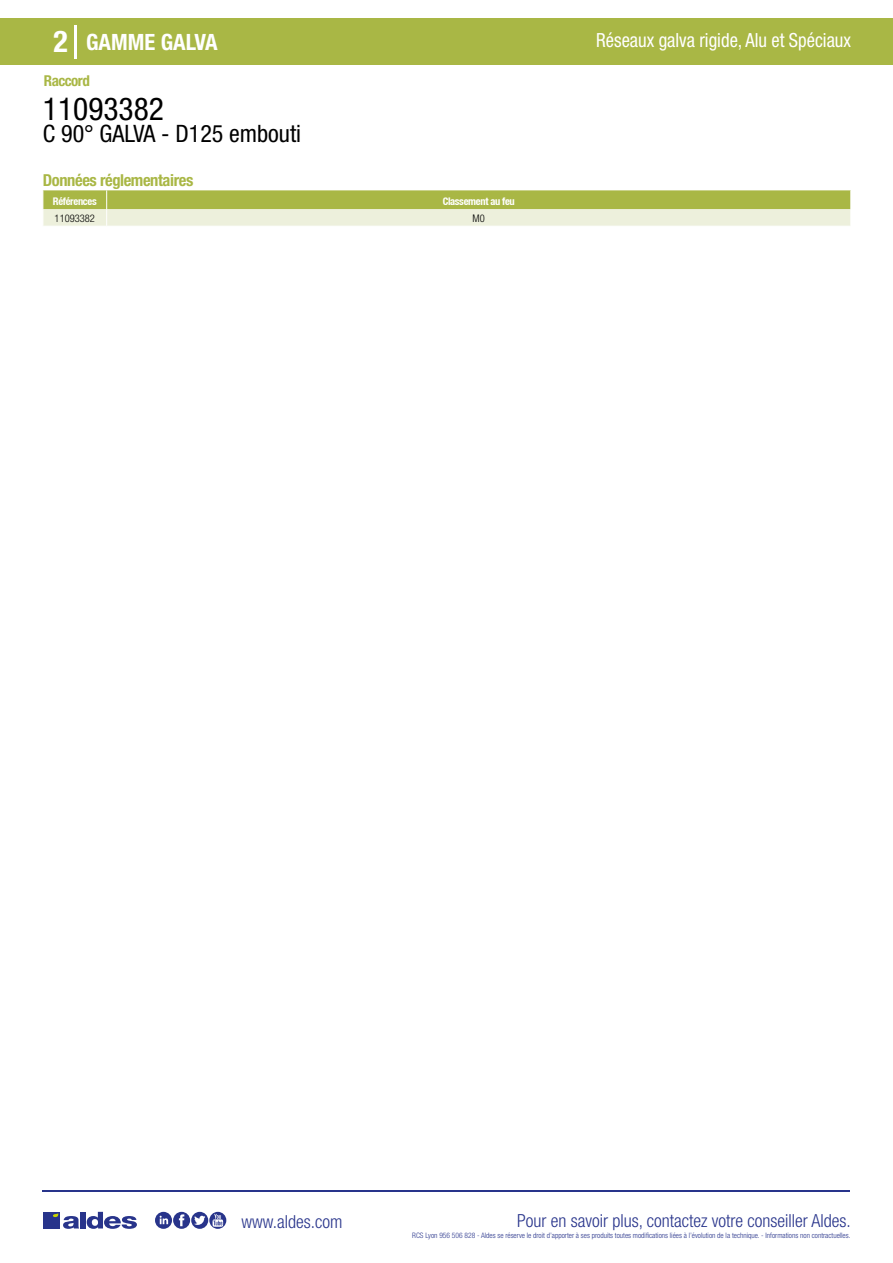
<style>
.page{position:relative;width:893px;height:1263px;background:#fff}
.page>*{position:absolute;margin:0;border:0;box-sizing:border-box;transform-origin:0 0}
.t1{font:condensed 31.5px "Helvetica Neue LT Std";color:#000}
.t2{font:700 condensed 30px "Helvetica Neue LT Std";color:#fff}
.t3{font:condensed 24px "Helvetica Neue LT Std";color:#000}
.t4{font:700 condensed 22.5px "Helvetica Neue LT Std";color:#fff}
.t5{font:condensed 19.5px "Helvetica Neue LT Std";color:#fff;scale:.95 1}
.t6{font:300 condensed 18px "Helvetica Neue";color:#28348b}
.t7{font:700 condensed 16.5px "Helvetica Neue LT Std";letter-spacing:-.025em;color:#a9b745}
.t8{font:700 condensed 15px "Helvetica Neue LT Std";letter-spacing:-.035em;color:#a9b745}
.t9{font:700 condensed 10.5px "Helvetica Neue";letter-spacing:-.03em;color:#fff}
.t10{font:300 condensed 10.5px "Helvetica Neue";color:#000}
.t11{font:300 condensed 7.5px "Helvetica Neue";color:#28348b}
</style>
<div class="page">
<div style="left:0;top:18px;width:893px;height:46px;background:#a9b745"></div>
<hr style="left:74px;top:25px;width:2px;height:33px;background:#fff">
<hr style="left:43px;top:1190px;width:807px;height:1px;background:#28348b">
<svg style="left:155px;top:1212px;width:71px;height:17px"></svg>
<div style="left:43px;top:1212px;width:17px;height:16px;background:#28348b"></div>
<div style="left:80px;top:1212px;width:6px;height:16px;background:#28348b"></div>
<svg style="left:87px;top:1212px;width:50px;height:17px"></svg>
<svg style="left:53px;top:1213px;width:26px;height:16px"></svg>
<svg style="left:43px;top:190px;width:808px;height:36px;background:#cad28e"></svg>
<h2 class="t2" style="left:54px;top:24px;width:16px">2</h2>
<h3 class="t4" style="left:86px;top:28px;width:133px">GAMME GALVA</h3>
<h3 class="t5" style="left:596px;top:29px;width:270px">Réseaux galva rigide, Alu et Spéciaux</h3>
<h3 class="t8" style="left:44px;top:71px;width:47px">Raccord</h3>
<h1 class="t1" style="left:43px;top:91px;width:122px">11093382</h1>
<h3 class="t3" style="left:43px;top:120px;width:260px">C 90° GALVA - D125 embouti</h3>
<h3 class="t7" style="left:43px;top:170px;width:152px">Données réglementaires</h3>
<h3 class="t9" style="left:53px;top:195px;width:45px">Références</h3>
<h3 class="t9" style="left:443px;top:195px;width:74px">Classement au feu</h3>
<h3 class="t10" style="left:55px;top:212px;width:42px">11093382</h3>
<h3 class="t10" style="left:473px;top:212px;width:14px">M0</h3>
<h3 class="t6" style="left:241px;top:1211px;width:102px">www.aldes.com</h3>
<h3 class="t6" style="left:517px;top:1211px;width:335px">Pour en savoir plus, contactez votre conseiller Aldes.</h3>
<p class="t11" style="left:412px;top:1230px;width:440px">RCS Lyon 956 506 828 - Aldes se réserve le droit d’apporter à ses produits toutes modifications liées à l’évolution de la technique. - Informations non contractuelles.</p>
</div>
